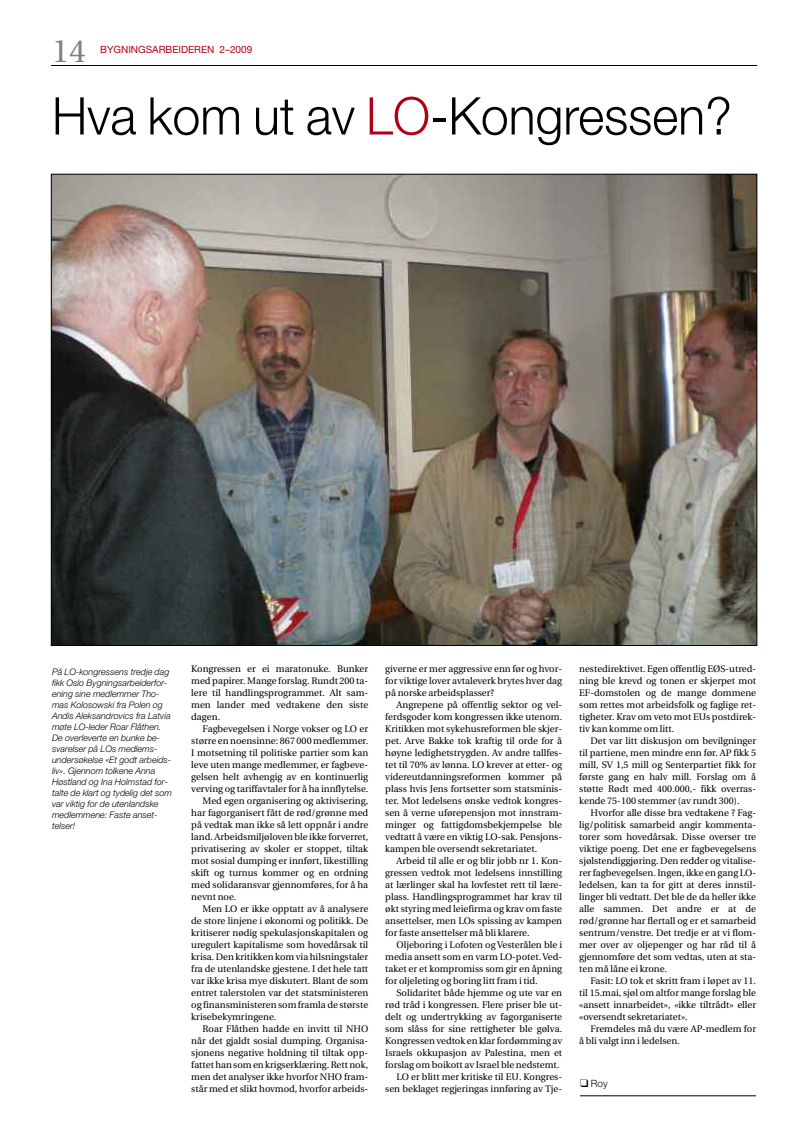
<style>
.page{position:relative;width:794px;height:1134px;background:#fff}
.page>*{position:absolute;margin:0;border:0;box-sizing:border-box;transform-origin:0 0}
.t1{font:300 52px "Helvetica Neue";color:#000;scale:.96 1}
.t2{font:32px "Utopia";color:#808080}
.t3{font:10px "Helvetica Neue";color:#b10016}
.t4{font:300 10px "Helvetica Neue";color:#000}
.t5{font:9.5px/12px "Utopia";color:#000;text-align:justify}
.t6{font:italic 300 9px/11px "Helvetica Neue";color:#000}
.s1{color:#b10016}
</style>
<div class="page">
<hr style="left:51px;top:65px;width:706px;height:1px;background:#000">
<img style="left:53px;top:176px;width:702px;height:468px">
<hr style="left:580px;top:1096px;width:176px;height:1px;background:#000">
<h2 class="t2" style="left:52px;top:38px;width:35px">14</h2>
<p class="t3" style="left:100px;top:46px;width:154px">BYGNINGSARBEIDEREN 2–2009</p>
<h1 class="t1" style="left:52px;top:97px;width:709px">Hva kom ut av <span class="s1">LO</span>-Kongressen?</h1>
<p class="t6" style="left:52px;top:667px;width:121px">På LO-kongressens tredje dag fikk Oslo Bygningsarbeiderfor&shy;ening sine medlemmer Tho&shy;mas Kolosowski fra Polen og<br>Andis Aleksandrovics fra Latvia møte LO-leder Roar Flåthen.<br>De overleverte en bunke be&shy;svarelser på LOs medlems&shy;undersøkelse «Et godt arbeids&shy;liv». Gjennom tolkene Anna<br>Høstland og Ina Holmstad for&shy;talte de klart og tydelig det som var viktig for de utenlandske medlemmene: Faste anset&shy;telser!</p>
<p class="t5" style="left:191px;top:664px;width:178px">Kongressen er ei maratonuke. Bunker med papirer. Mange forslag. Rundt 200 ta&shy;lere til handlingsprogrammet. Alt sam&shy;men lander med vedtakene den siste dagen.</p>
<p class="t5" style="left:203px;top:724px;width:167px">Fagbevegelsen i Norge vokser og LO er</p>
<p class="t5" style="left:191px;top:736px;width:178px">større en noensinne: 867 000 medlemmer.</p>
<p class="t5" style="left:191px;top:748px;width:178px">I motsetning til politiske partier som kan</p>
<p class="t5" style="left:191px;top:760px;width:178px">leve uten mange medlemmer, er fagbeve-</p>
<p class="t5" style="left:191px;top:772px;width:178px">gelsen helt avhengig av en kontinuerlig</p>
<p class="t5" style="left:191px;top:784px;width:178px">verving og tariffavtaler for å ha innflytelse.</p>
<p class="t5" style="left:203px;top:796px;width:167px">Med egen organisering og aktivisering,</p>
<p class="t5" style="left:191px;top:808px;width:178px">har fagorganisert fått de rød/grønne med</p>
<p class="t5" style="left:191px;top:820px;width:178px">på vedtak man ikke så lett oppnår i andre</p>
<p class="t5" style="left:191px;top:832px;width:178px">land. Arbeidsmiljøloven ble ikke forverret,</p>
<p class="t5" style="left:191px;top:844px;width:178px">privatisering av skoler er stoppet, tiltak</p>
<p class="t5" style="left:191px;top:856px;width:178px">mot sosial dumping er innført, likestilling</p>
<p class="t5" style="left:191px;top:868px;width:178px">skift og turnus kommer og en ordning</p>
<p class="t5" style="left:191px;top:880px;width:178px">med solidaransvar gjennomføres, for å ha</p>
<p class="t5" style="left:191px;top:892px;width:46px">nevnt noe.</p>
<p class="t5" style="left:203px;top:904px;width:167px">Men LO er ikke opptatt av å analysere</p>
<p class="t5" style="left:191px;top:916px;width:178px">de store linjene i økonomi og politikk. De</p>
<p class="t5" style="left:191px;top:928px;width:178px">kritiserer nødig spekulasjonskapitalen og</p>
<p class="t5" style="left:191px;top:940px;width:178px">uregulert kapitalisme som hovedårsak til</p>
<p class="t5" style="left:191px;top:952px;width:178px">krisa.Denkritikkenkomvia hilsningstaler</p>
<p class="t5" style="left:191px;top:964px;width:178px">fra de utenlandske gjestene. I det hele tatt</p>
<p class="t5" style="left:191px;top:976px;width:178px">var ikke krisa mye diskutert. Blant de som</p>
<p class="t5" style="left:191px;top:988px;width:178px">entret talerstolen var det statsministeren</p>
<p class="t5" style="left:191px;top:1000px;width:178px">og finansministerensomframla de største</p>
<p class="t5" style="left:191px;top:1012px;width:86px">krisebekymringene.</p>
<p class="t5" style="left:203px;top:1024px;width:167px">Roar Flåthen hadde en invitt til NHO</p>
<p class="t5" style="left:191px;top:1036px;width:178px">når det gjaldt sosial dumping. Organisa-</p>
<p class="t5" style="left:191px;top:1048px;width:178px">sjonens negative holdning til tiltak opp-</p>
<p class="t5" style="left:191px;top:1060px;width:178px">fattethansomenkrigserklæring.Rettnok,</p>
<p class="t5" style="left:191px;top:1072px;width:178px">men det analyser ikke hvorfor NHO fram-</p>
<p class="t5" style="left:191px;top:1084px;width:178px">står med et slikt hovmod, hvorfor arbeids-</p>
<p class="t5" style="left:385px;top:664px;width:178px">giverne er mer aggressive enn før og hvor&shy;for viktige lover avtaleverk brytes hver dag på norske arbeidsplasser?</p>
<p class="t5" style="left:385px;top:700px;width:178px;text-indent:11px">Angrepene på offentlig sektor og vel&shy;ferdsgoder kom kongressen ikke utenom.<br>Kritikken mot sykehusreformen ble skjer&shy;pet. Arve Bakke tok kraftig til orde for å høyne ledighetstrygden. Av andre tallfes&shy;tet til 70% av lønna. LO krever at etter- og videreutdanningsreformen kommer på plass hvis Jens fortsetter som statsminis&shy;ter. Mot ledelsens ønske vedtok kongres&shy;sen å verne uførepensjon mot innstram&shy;minger og fattigdomsbekjempelse ble vedtatt å være en viktig LO-sak. Pensjons&shy;kampen ble oversendt sekretariatet.</p>
<p class="t5" style="left:385px;top:856px;width:178px;text-indent:11px">Arbeid til alle er og blir jobb nr 1. Kon&shy;gressen vedtok mot ledelsens innstilling at lærlinger skal ha lovfestet rett til lære&shy;plass. Handlingsprogrammet har krav til økt styring med leiefirma og krav om faste ansettelser, men LOs spissing av kampen for faste ansettelser må bli klarere.</p>
<p class="t5" style="left:385px;top:940px;width:178px;text-indent:11px">Oljeboring i Lofoten og Vesterålen ble i media ansett som en varm LO-potet.Ved&shy;taket er et kompromiss som gir en åpning for oljeleting og boring litt fram i tid.</p>
<p class="t5" style="left:396px;top:988px;width:167px">Solidaritet både hjemme og ute var en</p>
<p class="t5" style="left:385px;top:1000px;width:178px">rød tråd i kongressen. Flere priser ble ut-</p>
<p class="t5" style="left:385px;top:1012px;width:178px">delt og undertrykking av fagorganiserte</p>
<p class="t5" style="left:385px;top:1024px;width:178px">som slåss for sine rettigheter ble gølva.</p>
<p class="t5" style="left:385px;top:1036px;width:178px">Kongressenvedtok enklarfordømming av</p>
<p class="t5" style="left:385px;top:1048px;width:178px">Israels okkupasjon av Palestina, men et</p>
<p class="t5" style="left:385px;top:1060px;width:175px">forslag om boikott av Israel ble nedstemt.</p>
<p class="t5" style="left:396px;top:1072px;width:167px">LO er blitt mer kritiske til EU. Kongres-</p>
<p class="t5" style="left:385px;top:1084px;width:178px">sen beklaget regjeringas innføring av Tje-</p>
<p class="t5" style="left:579px;top:664px;width:178px">nestedirektivet. Egen offentlig EØS-utred&shy;ning ble krevd og tonen er skjerpet mot EF-domstolen og de mange dommene som rettes mot arbeidsfolk og faglige ret&shy;tigheter. Krav om veto mot EUs postdirek&shy;tiv kan komme om litt.</p>
<p class="t5" style="left:579px;top:736px;width:178px;text-indent:11px">Det var litt diskusjon om bevilgninger til partiene, men mindre enn før. AP fikk 5 mill, SV 1,5 mill og Senterpartiet fikk for første gang en halv mill. Forslag om å støtte Rødt med 400.000,- fikk overras&shy;kende 75-100 stemmer (av rundt 300).</p>
<p class="t5" style="left:579px;top:808px;width:178px;text-indent:11px">Hvorfor alle disse bra vedtakene ? Fag&shy;lig/politisk samarbeid angir kommenta&shy;torer som hovedårsak. Disse overser tre viktige poeng. Det ene er fagbevegelsens sjølstendiggjøring. Den redder og vitalise&shy;rer fagbevegelsen. Ingen, ikke en gang LO&shy;ledelsen, kan ta for gitt at deres innstil&shy;linger bli vedtatt. Det ble de da heller ikke alle sammen. Det andre er at de rød/grønne har flertall og er et samarbeid sentrum/venstre. Det tredje er at vi flom&shy;mer over av oljepenger og har råd til å gjennomføre det som vedtas, uten at sta&shy;ten må låne ei krone.</p>
<p class="t5" style="left:579px;top:976px;width:178px;text-indent:11px">Fasit: LO tok et skritt fram i løpet av 11. til 15.mai, sjøl om altfor mange forslag ble «ansett innarbeidet», «ikke tiltrådt» eller «oversendt sekretariatet».</p>
<p class="t5" style="left:579px;top:1024px;width:178px;text-indent:11px">Fremdeles må du være AP-medlem for å bli valgt inn i ledelsen.</p>
<p class="t4" style="left:580px;top:1080px;width:29px">❑ Roy</p>
</div>
